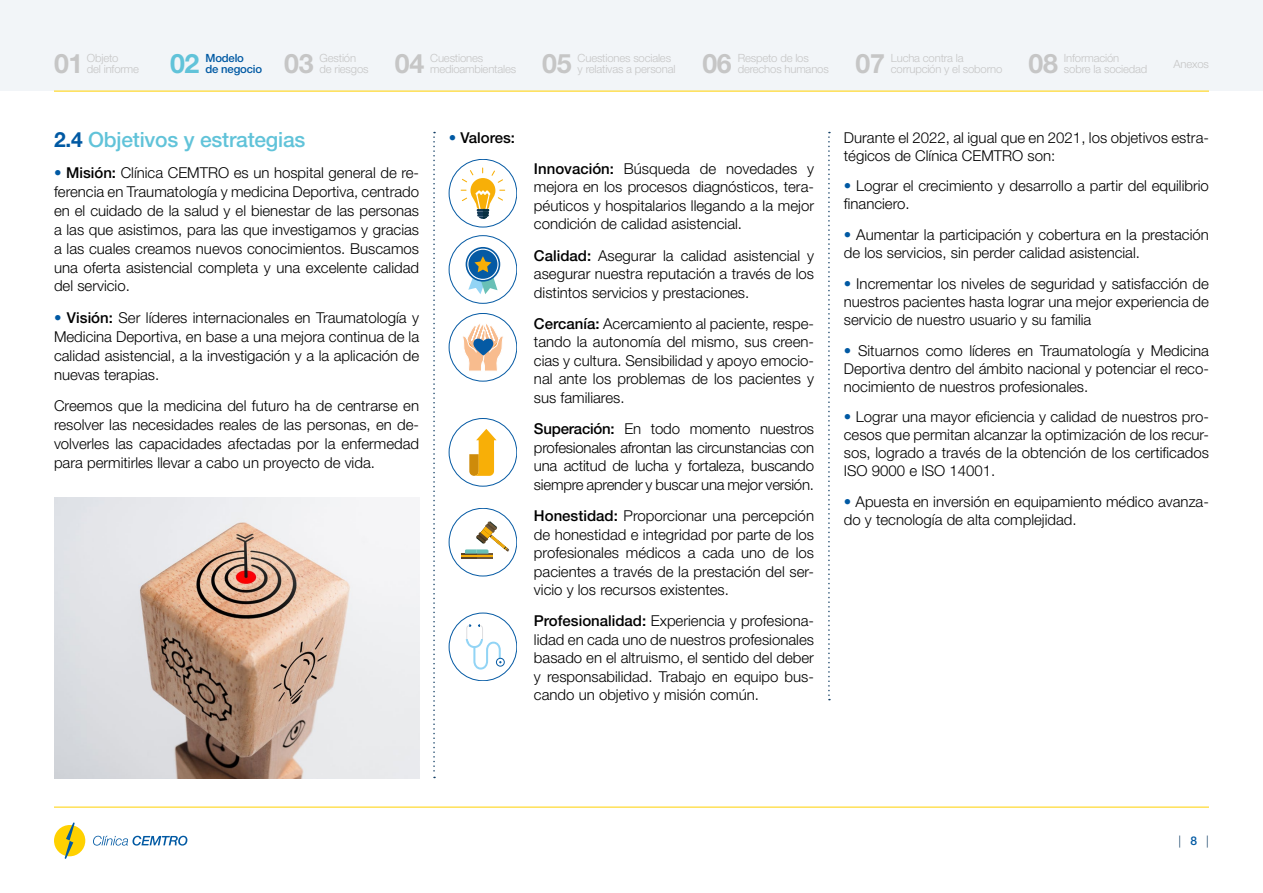
<style>
.page{position:relative;width:1263px;height:893px;background:#fff}
.page>*{position:absolute;margin:0;border:0;box-sizing:border-box;transform-origin:0 0}
.t1{font:700 26.7px "Helvetica Neue LT Std";letter-spacing:-.015em;color:#c6c6c6}
.t2{font:700 26.7px "Helvetica Neue LT Std";color:#61c3d9}
.t3{font:500 21px "Helvetica Neue LT Pro";letter-spacing:-.01em;color:#61c3d9}
.t4{font:300 15px/18.5px "Helvetica Neue LT Pro";color:#000;text-align:justify}
.t5{font:500 15px "Helvetica Neue LT Pro";color:#000}
.t6{font:300 12px "Helvetica Neue LT Pro";color:#103d64}
.t7{font:300 11.25px "Helvetica Neue LT Pro";letter-spacing:-.015em;color:#c6c6c6}
.t8{font:500 11.25px "Helvetica Neue LT Pro";letter-spacing:-.015em;color:#0059a3}
.s1{font-family:"Helvetica Neue LT Std";font-weight:700;color:#0059a3}
.s2{color:#0059a3}
.s3{font-weight:500}
.s4{font-weight:300;color:#0059a3}
.s5{font-weight:500;color:#0059a3}
</style>
<div class="page">
<div style="left:0;top:0;width:1263px;height:91px;background:#f2f5f8"></div>
<hr style="left:54px;top:91px;width:1155px;height:1px;background:#ffd100">
<hr style="left:54px;top:807px;width:1155px;height:1px;background:#ffd100">
<svg style="left:93px;top:836px;width:94px;height:10px"></svg>
<div style="left:54px;top:825px;width:31px;height:31px;background:#ffd100;border-radius:50%"></div>
<svg style="left:65px;top:822px;width:10px;height:37px"></svg>
<svg style="left:433px;top:132px;width:2px;height:646px"></svg>
<svg style="left:828px;top:132px;width:2px;height:568px"></svg>
<div style="left:449px;top:159px;width:68px;height:68px;border:1px solid #055aa4;border-radius:50%"></div>
<svg style="left:461px;top:168px;width:44px;height:51px"></svg>
<div style="left:449px;top:235px;width:68px;height:68px;border:1px solid #055aa4;border-radius:50%"></div>
<svg style="left:466px;top:247px;width:34px;height:35px"></svg>
<svg style="left:467px;top:249px;width:32px;height:31px"></svg>
<svg style="left:468px;top:249px;width:30px;height:30px"></svg>
<div style="left:468px;top:250px;width:29px;height:29px;background:#055aa4;border-radius:50%"></div>
<svg style="left:468px;top:256px;width:29px;height:38px"></svg>
<div style="left:449px;top:313px;width:68px;height:68px;border:1px solid #055aa4;border-radius:50%"></div>
<svg style="left:463px;top:324px;width:40px;height:47px"></svg>
<div style="left:449px;top:418px;width:68px;height:68px;border:1px solid #055aa4;border-radius:50%"></div>
<svg style="left:469px;top:429px;width:27px;height:47px"></svg>
<div style="left:449px;top:508px;width:68px;height:68px;border:1px solid #055aa4;border-radius:50%"></div>
<div style="left:477px;top:554px;width:15px;height:5px;background:#6e5739"></div>
<div style="left:461px;top:554px;width:16px;height:5px;background:#5c4527"></div>
<svg style="left:461px;top:521px;width:48px;height:36px"></svg>
<div style="left:449px;top:613px;width:68px;height:68px;border:1px solid #055aa4;border-radius:50%"></div>
<svg style="left:496px;top:658px;width:9px;height:9px"></svg>
<svg style="left:497px;top:659px;width:7px;height:7px"></svg>
<svg style="left:466px;top:624px;width:35px;height:46px"></svg>
<img style="left:54px;top:497px;width:365px;height:281px">
<p class="t7" style="left:87px;top:51px;width:33px">Objeto</p>
<h1 class="t1" style="left:54px;top:47px;width:31px">01</h1>
<p class="t7" style="left:87px;top:62px;width:54px">del informe</p>
<h1 class="t2" style="left:170px;top:47px;width:31px">02</h1>
<p class="t8" style="left:205px;top:62px;width:58px">de negocio</p>
<p class="t8" style="left:205px;top:51px;width:40px">Modelo</p>
<p class="t7" style="left:320px;top:51px;width:38px">Gestión</p>
<h1 class="t1" style="left:284px;top:47px;width:31px">03</h1>
<p class="t7" style="left:320px;top:62px;width:50px">de riesgos</p>
<p class="t7" style="left:430px;top:51px;width:54px">Cuestiones</p>
<h1 class="t1" style="left:395px;top:47px;width:31px">04</h1>
<p class="t7" style="left:430px;top:62px;width:87px">medioambientales</p>
<p class="t7" style="left:578px;top:51px;width:95px">Cuestiones sociales</p>
<h1 class="t1" style="left:542px;top:47px;width:31px">05</h1>
<p class="t7" style="left:578px;top:62px;width:99px">y relativas a personal</p>
<h1 class="t1" style="left:702px;top:47px;width:31px">06</h1>
<p class="t7" style="left:738px;top:62px;width:93px">derechos humanos</p>
<p class="t7" style="left:738px;top:51px;width:73px">Respeto de los</p>
<h1 class="t1" style="left:855px;top:47px;width:31px">07</h1>
<p class="t7" style="left:891px;top:62px;width:113px">corrupción y el soborno</p>
<p class="t7" style="left:891px;top:51px;width:74px">Lucha contra la</p>
<p class="t7" style="left:1064px;top:51px;width:57px">Información</p>
<h1 class="t1" style="left:1029px;top:47px;width:31px">08</h1>
<p class="t7" style="left:1064px;top:62px;width:85px">sobre la sociedad</p>
<p class="t7" style="left:1173px;top:57px;width:37px">Anexos</p>
<h2 class="t3" style="left:54px;top:127px;width:253px"><span class="s1">2.4</span> Objetivos y estrategias</h2>
<p class="t4" style="left:54px;top:163px;width:367px;line-height:18.9px"><span class="s2">•</span> <span class="s3">Misión:</span> Clínica CEMTRO es un hospital general de re&shy;ferencia en Traumatología y medicina Deportiva, centrado en el cuidado de la salud y el bienestar de las personas a las que asistimos, para las que investigamos y gracias a las cuales creamos nuevos conocimientos. Buscamos una oferta asistencial completa y una excelente calidad del servicio.</p>
<p class="t4" style="left:54px;top:308px;width:367px;line-height:18.9px"><span class="s2">•</span> <span class="s3">Visión:</span> Ser líderes internacionales en Traumatología y Medicina Deportiva, en base a una mejora continua de la calidad asistencial, a la investigación y a la aplicación de nuevas terapias.</p>
<p class="t4" style="left:54px;top:396px;width:367px;line-height:18.9px">Creemos que la medicina del futuro ha de centrarse en resolver las necesidades reales de las personas, en de&shy;volverles las capacidades afectadas por la enfermedad para permitirles llevar a cabo un proyecto de vida.</p>
<p class="t5" style="left:449px;top:128px;width:68px"><span class="s4">•</span> Valores:</p>
<p class="t4" style="left:534px;top:159px;width:282px"><span class="s3">Innovación:</span> Búsqueda de novedades y mejora en los procesos diagnósticos, tera&shy;péuticos y hospitalarios llegando a la mejor condición de calidad asistencial.</p>
<p class="t4" style="left:534px;top:246px;width:282px"><span class="s3">Calidad:</span> Asegurar la calidad asistencial y asegurar nuestra reputación a través de los distintos servicios y prestaciones.</p>
<p class="t4" style="left:534px;top:314px;width:282px"><span class="s3">Cercanía:</span> Acercamiento al paciente, respe&shy;tando la autonomía del mismo, sus creen&shy;cias y cultura. Sensibilidad y apoyo emocio&shy;nal ante los problemas de los pacientes y sus familiares.</p>
<p class="t4" style="left:534px;top:419px;width:282px"><span class="s3">Superación:</span> En todo momento nuestros profesionales afrontan las circunstancias con una actitud de lucha y fortaleza, buscando siempre aprender y buscar una mejor versión.</p>
<p class="t4" style="left:534px;top:506px;width:282px"><span class="s3">Honestidad:</span> Proporcionar una percepción de honestidad e integridad por parte de los profesionales médicos a cada uno de los pacientes a través de la prestación del ser&shy;vicio y los recursos existentes.</p>
<p class="t4" style="left:534px;top:611px;width:282px"><span class="s3">Profesionalidad:</span> Experiencia y profesiona&shy;lidad en cada uno de nuestros profesionales basado en el altruismo, el sentido del deber y responsabilidad. Trabajo en equipo bus&shy;cando un objetivo y misión común.</p>
<p class="t4" style="left:844px;top:128px;width:367px;line-height:18px">Durante el 2022, al igual que en 2021, los objetivos estra&shy;tégicos de Clínica CEMTRO son:</p>
<p class="t4" style="left:844px;top:177px;width:367px;line-height:18px"><span class="s2">•</span> Lograr el crecimiento y desarrollo a partir del equilibrio financiero.</p>
<p class="t4" style="left:844px;top:225px;width:367px;line-height:18px"><span class="s2">•</span> Aumentar la participación y cobertura en la prestación de los servicios, sin perder calidad asistencial.</p>
<p class="t4" style="left:844px;top:274px;width:367px;line-height:18px"><span class="s2">•</span> Incrementar los niveles de seguridad y satisfacción de nuestros pacientes hasta lograr una mejor experiencia de servicio de nuestro usuario y su familia</p>
<p class="t4" style="left:844px;top:341px;width:367px;line-height:18px"><span class="s2">•</span> Situarnos como líderes en Traumatología y Medicina Deportiva dentro del ámbito nacional y potenciar el reco&shy;nocimiento de nuestros profesionales.</p>
<p class="t4" style="left:844px;top:408px;width:367px;line-height:18px"><span class="s2">•</span> Lograr una mayor eficiencia y calidad de nuestros pro&shy;cesos que permitan alcanzar la optimización de los recur&shy;sos, logrado a través de la obtención de los certificados ISO 9000 e ISO 14001.</p>
<p class="t4" style="left:844px;top:492px;width:367px;line-height:18px"><span class="s2">•</span> Apuesta en inversión en equipamiento médico avanza&shy;do y tecnología de alta complejidad.</p>
<p class="t6" style="left:1178px;top:833px;width:32px">| <span class="s5">8</span> |</p>
</div>
